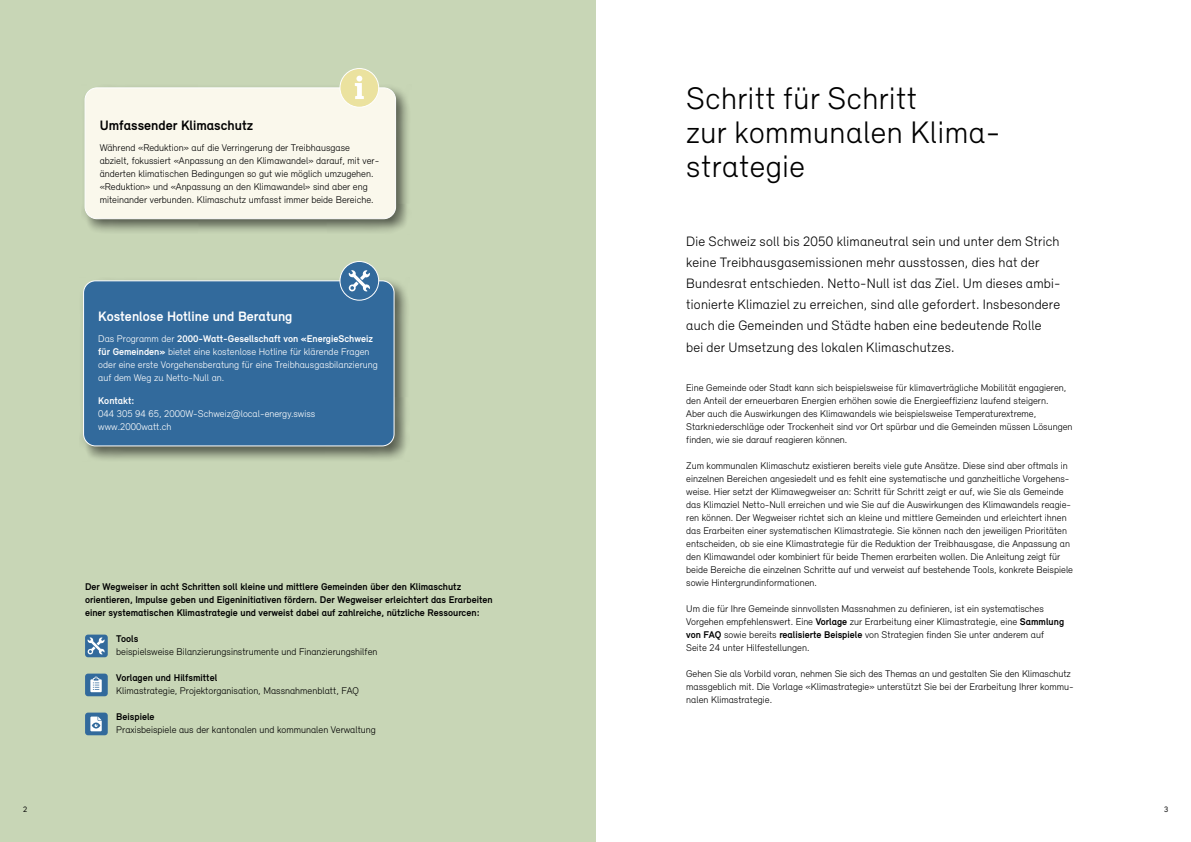
<style>
.page{position:relative;width:1191px;height:842px;background:#fff}
.page>*{position:absolute;margin:0;border:0;box-sizing:border-box;transform-origin:0 0}
.t1{font:300 32px/34px "Relevant";letter-spacing:.015em;color:#000}
.t2{font:300 14px/21px "Relevant";letter-spacing:.015em;color:#000}
.t3{font:700 14px "Relevant";color:#fff}
.t4{font:700 14px "Relevant";color:#000}
.t5{font:300 10px/13px "Relevant";color:#000}
.t6{font:700 10px/13px "Relevant";color:#000}
.t7{font:300 10px/13px "Relevant";color:#fff}
.t8{font:700 10px "Relevant";color:#fff}
.t9{font:8px "Relevant";color:#000}
.s1{font-weight:700}
</style>
<div class="page">
<div style="left:0;top:0;width:595px;height:842px;background:#c8d6b6"></div>
<div style="left:85px;top:635px;width:23px;height:22px;background:#326a9c;border-radius:3px"></div>
<svg style="left:87px;top:637px;width:18px;height:18px"></svg>
<div style="left:85px;top:674px;width:23px;height:22px;background:#326a9c;border-radius:3px"></div>
<svg style="left:90px;top:677px;width:12px;height:15px"></svg>
<div style="left:85px;top:713px;width:23px;height:22px;background:#326a9c;border-radius:3px"></div>
<svg style="left:90px;top:716px;width:12px;height:15px"></svg>
<div style="left:80px;top:277px;width:330px;height:185px;background:#000;opacity:.55"></div>
<div style="left:84px;top:281px;width:310px;height:165px;background:#326a9c;border-radius:12px"></div>
<div style="left:83px;top:280px;width:311px;height:166px;border:1px solid #fff;border-radius:12px"></div>
<div style="left:340px;top:261px;width:39px;height:39px;background:#326a9c;border-radius:50%"></div>
<div style="left:339px;top:261px;width:40px;height:40px;border:1px solid #fff;border-radius:50%"></div>
<svg style="left:348px;top:270px;width:22px;height:22px"></svg>
<div style="left:81px;top:84px;width:330px;height:151px;background:#000;opacity:.55"></div>
<div style="left:85px;top:88px;width:310px;height:131px;background:#faf8ec;border-radius:12px"></div>
<div style="left:85px;top:87px;width:311px;height:132px;border:1px solid #fff;border-radius:12px"></div>
<div style="left:340px;top:69px;width:39px;height:38px;background:#ebe29f;border-radius:50%"></div>
<div style="left:339px;top:68px;width:40px;height:40px;border:1px solid #fff;border-radius:50%"></div>
<svg style="left:355px;top:76px;width:9px;height:23px"></svg>
<h2 class="t4" style="left:100px;top:116px;width:155px">Umfassender Klimaschutz</h2>
<p class="t5" style="left:100px;top:141px;width:281px">Während «Reduktion» auf die Verringerung der Treibhausgase abzielt, fokussiert «Anpassung an den Klimawandel» darauf, mit ver&shy;änderten klimatischen Bedingungen so gut wie möglich umzugehen. «Reduktion» und «Anpassung an den Klimawandel» sind aber eng miteinander verbunden. Klimaschutz umfasst immer beide Bereiche.</p>
<h2 class="t3" style="left:98px;top:308px;width:196px">Kostenlose Hotline und Beratung</h2>
<p class="t7" style="left:98px;top:332px;width:281px">Das Programm der <span class="s1">2000-Watt-Gesellschaft von «EnergieSchweiz für Gemeinden»</span> bietet eine kostenlose Hotline für klärende Fragen oder eine erste Vorgehensberatung für eine Treibhausgasbilanzierung auf dem Weg zu Netto-Null an.</p>
<p class="t8" style="left:98px;top:395px;width:38px">Kontakt:</p>
<p class="t7" style="left:98px;top:407px;width:219px">044 305 94 65, 2000W-Schweiz@local-energy.swiss www.2000watt.ch</p>
<p class="t6" style="left:85px;top:580px;width:409px">Der Wegweiser in acht Schritten soll kleine und mittlere Gemeinden über den Klimaschutz orientieren, Impulse geben und Eigeninitiativen fördern. Der Wegweiser erleichtert das Erarbeiten einer systematischen Klimastrategie und verweist dabei auf zahlreiche, nützliche Ressourcen:</p>
<p class="t6" style="left:116px;top:632px;width:24px">Tools</p>
<p class="t5" style="left:116px;top:645px;width:263px">beispielsweise Bilanzierungsinstrumente und Finanzierungshilfen</p>
<p class="t6" style="left:116px;top:671px;width:102px">Vorlagen und Hilfsmittel</p>
<p class="t5" style="left:116px;top:684px;width:244px">Klimastrategie, Projektorganisation, Massnahmenblatt, FAQ</p>
<p class="t6" style="left:116px;top:710px;width:40px">Beispiele</p>
<p class="t5" style="left:116px;top:723px;width:261px">Praxisbeispiele aus der kantonalen und kommunalen Verwaltung</p>
<h1 class="t1" style="left:686px;top:81px;width:311px">Schritt für Schritt<br>zur kommunalen Klima&shy;strategie</h1>
<p class="t2" style="left:686px;top:231px;width:376px">Die Schweiz soll bis 2050 klimaneutral sein und unter dem Strich keine Treibhausgasemissionen mehr ausstossen, dies hat der Bundesrat entschieden. Netto-Null ist das Ziel. Um dieses ambi&shy;tionierte Klimaziel zu erreichen, sind alle gefordert. Insbesondere auch die Gemeinden und Städte haben eine bedeutende Rolle bei der Umsetzung des lokalen Klimaschutzes.</p>
<p class="t5" style="left:686px;top:380px;width:388px">Eine Gemeinde oder Stadt kann sich beispielsweise für klimaverträgliche Mobilität engagieren, den Anteil der erneuerbaren Energien erhöhen sowie die Energieeffizienz laufend steigern.<br>Aber auch die Auswirkungen des Klimawandels wie beispielsweise Temperaturextreme, Starkniederschläge oder Trockenheit sind vor Ort spürbar und die Gemeinden müssen Lösungen finden, wie sie darauf reagieren können.</p>
<p class="t5" style="left:686px;top:458px;width:388px">Zum kommunalen Klimaschutz existieren bereits viele gute Ansätze. Diese sind aber oftmals in einzelnen Bereichen angesiedelt und es fehlt eine systematische und ganzheitliche Vorgehens&shy;weise. Hier setzt der Klimawegweiser an: Schritt für Schritt zeigt er auf, wie Sie als Gemeinde das Klimaziel Netto-Null erreichen und wie Sie auf die Auswirkungen des Klimawandels reagie&shy;ren können. Der Wegweiser richtet sich an kleine und mittlere Gemeinden und erleichtert ihnen das Erarbeiten einer systematischen Klimastrategie. Sie können nach den jeweiligen Prioritäten entscheiden, ob sie eine Klimastrategie für die Reduktion der Treibhausgase, die Anpassung an den Klimawandel oder kombiniert für beide Themen erarbeiten wollen. Die Anleitung zeigt für beide Bereiche die einzelnen Schritte auf und verweist auf bestehende Tools, konkrete Beispiele sowie Hintergrundinformationen.</p>
<p class="t5" style="left:686px;top:601px;width:379px">Um die für Ihre Gemeinde sinnvollsten Massnahmen zu definieren, ist ein systematisches Vorgehen empfehlenswert. Eine <span class="s1">Vorlage</span> zur Erarbeitung einer Klimastrategie, eine <span class="s1">Sammlung von FAQ</span> sowie bereits <span class="s1">realisierte Beispiele</span> von Strategien finden Sie unter anderem auf Seite 24 unter Hilfestellungen.</p>
<p class="t5" style="left:686px;top:666px;width:389px">Gehen Sie als Vorbild voran, nehmen Sie sich des Themas an und gestalten Sie den Klimaschutz massgeblich mit. Die Vorlage «Klimastrategie» unterstützt Sie bei der Erarbeitung Ihrer kommu&shy;nalen Klimastrategie.</p>
<p class="t9" style="left:23px;top:804px;width:6px">2</p>
<p class="t9" style="left:1164px;top:804px;width:6px">3</p>
</div>
